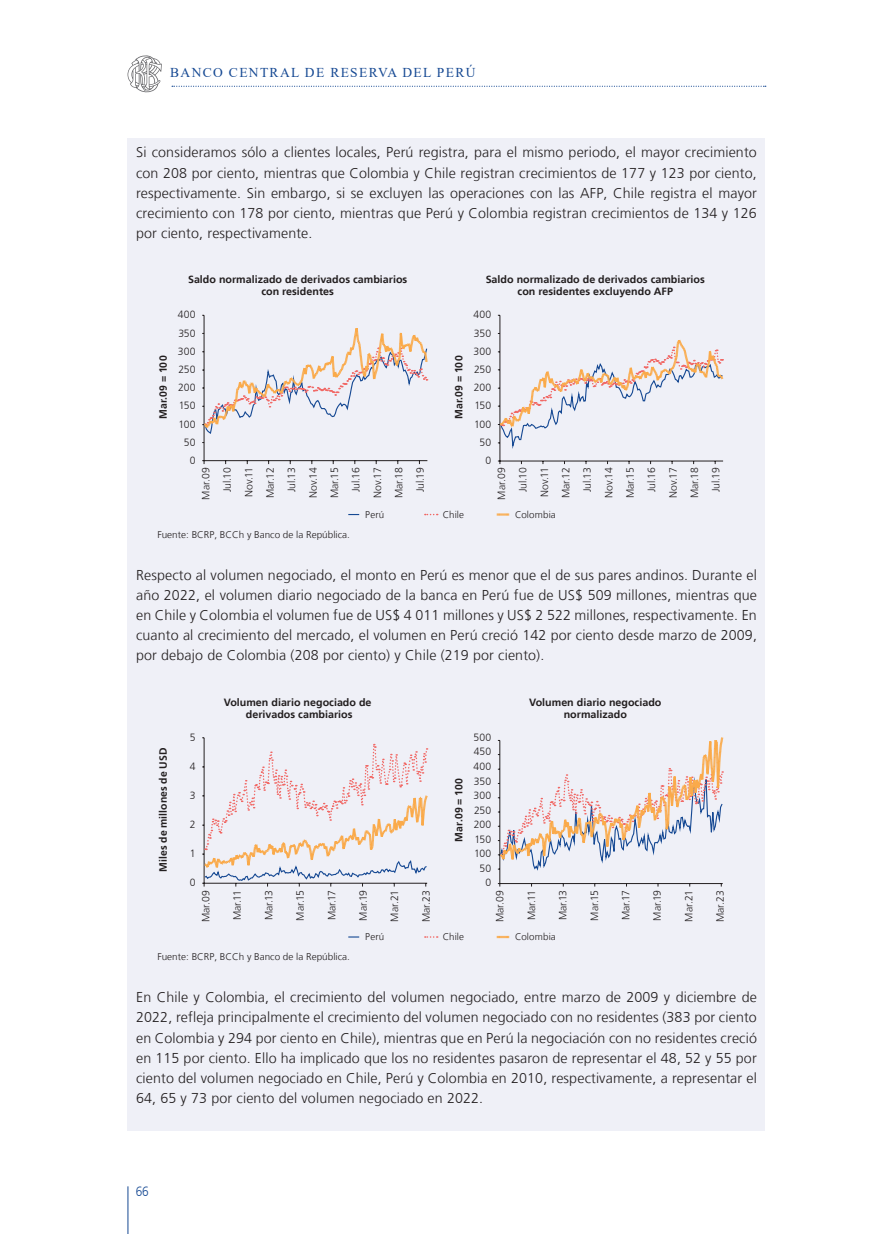
<style>
.page{position:relative;width:893px;height:1234px;background:#fff}
.page>*{position:absolute;margin:0;border:0;box-sizing:border-box;transform-origin:0 0}
.t1{font:300 14.25px/20.1px "Frutiger LT";letter-spacing:.01em;color:#231f20;text-align:justify}
.t2{font:13.5px "Times New Roman";letter-spacing:.1em;color:#164993}
.t3{font:300 13.5px "Frutiger LT";color:#164993;scale:.88 1}
.t4{font:300 10.5px "Frutiger LT";color:#231f20}
.t5{font:700 10.5px "Frutiger LT";color:#231f20}
.t6{font:300 9.75px "Frutiger LT";color:#231f20}
</style>
<div class="page">
<svg style="left:172px;top:86px;width:594px;height:1px"></svg>
<hr style="left:128px;top:1185px;width:1px;height:48px;background:#164993">
<svg style="left:128px;top:55px;width:34px;height:38px"></svg>
<div style="left:128px;top:138px;width:637px;height:992px;background:#eff0f7"></div>
<svg style="left:425px;top:513px;width:13px;height:2px"></svg>
<svg style="left:497px;top:513px;width:12px;height:2px"></svg>
<hr style="left:204px;top:315px;width:1px;height:145px;background:#231f20">
<hr style="left:204px;top:460px;width:223px;height:1px;background:#231f20">
<svg style="left:202px;top:328px;width:227px;height:107px"></svg>
<hr style="left:500px;top:315px;width:1px;height:146px;background:#231f20">
<hr style="left:500px;top:460px;width:223px;height:1px;background:#231f20">
<svg style="left:498px;top:333px;width:226px;height:119px"></svg>
<svg style="left:497px;top:935px;width:12px;height:2px"></svg>
<svg style="left:202px;top:737px;width:226px;height:149px"></svg>
<hr style="left:500px;top:740px;width:1px;height:143px;background:#231f20">
<hr style="left:500px;top:883px;width:223px;height:1px;background:#231f20">
<svg style="left:498px;top:737px;width:226px;height:135px"></svg>
<p class="t2" style="left:170px;top:63px;width:307px">BANCO CENTRAL DE RESERVA DEL PERÚ</p>
<p class="t1" style="left:136px;top:143px;width:622px">Si consideramos sólo a clientes locales, Perú registra, para el mismo periodo, el mayor crecimiento con 208 por ciento, mientras que Colombia y Chile registran crecimientos de 177 y 123 por ciento, respectivamente. Sin embargo, si se excluyen las operaciones con las AFP, Chile registra el mayor crecimiento con 178 por ciento, mientras que Perú y Colombia registran crecimientos de 134 y 126 por ciento, respectivamente.</p>
<p class="t5" style="left:188px;top:273px;width:221px">Saldo normalizado de derivados cambiarios</p>
<p class="t5" style="left:261px;top:285px;width:74px">con residentes</p>
<p class="t4" style="left:178px;top:309px;width:19px">400</p>
<p class="t4" style="left:178px;top:327px;width:19px">350</p>
<p class="t4" style="left:178px;top:345px;width:19px">300</p>
<p class="t4" style="left:178px;top:363px;width:19px">250</p>
<p class="t4" style="left:178px;top:381px;width:19px">200</p>
<p class="t4" style="left:179px;top:399px;width:18px">150</p>
<p class="t4" style="left:178px;top:418px;width:19px">100</p>
<p class="t4" style="left:184px;top:436px;width:13px">50</p>
<p class="t4" style="left:190px;top:454px;width:7px">0</p>
<p class="t5" style="left:157px;top:419px;width:65px;rotate:-90deg">Mar.09 = 100</p>
<p class="t5" style="left:453px;top:419px;width:65px;rotate:-90deg">Mar.09 = 100</p>
<p class="t5" style="left:486px;top:273px;width:221px">Saldo normalizado de derivados cambiarios</p>
<p class="t5" style="left:518px;top:285px;width:157px">con residentes excluyendo AFP</p>
<p class="t4" style="left:473px;top:309px;width:19px">400</p>
<p class="t4" style="left:474px;top:327px;width:19px">350</p>
<p class="t4" style="left:473px;top:345px;width:19px">300</p>
<p class="t4" style="left:474px;top:363px;width:19px">250</p>
<p class="t4" style="left:474px;top:381px;width:19px">200</p>
<p class="t4" style="left:474px;top:399px;width:18px">150</p>
<p class="t4" style="left:474px;top:418px;width:19px">100</p>
<p class="t4" style="left:480px;top:436px;width:13px">50</p>
<p class="t4" style="left:485px;top:454px;width:7px">0</p>
<p class="t4" style="left:200px;top:499px;width:33px;rotate:-90deg">Mar.09</p>
<p class="t4" style="left:221px;top:492px;width:26px;rotate:-90deg">Jul.10</p>
<p class="t4" style="left:243px;top:497px;width:31px;rotate:-90deg">Nov.11</p>
<p class="t4" style="left:264px;top:498px;width:32px;rotate:-90deg">Mar.12</p>
<p class="t4" style="left:286px;top:492px;width:26px;rotate:-90deg">Jul.13</p>
<p class="t4" style="left:307px;top:497px;width:32px;rotate:-90deg">Nov.14</p>
<p class="t4" style="left:329px;top:498px;width:32px;rotate:-90deg">Mar.15</p>
<p class="t4" style="left:350px;top:492px;width:26px;rotate:-90deg">Jul.16</p>
<p class="t4" style="left:371px;top:497px;width:32px;rotate:-90deg">Nov.17</p>
<p class="t4" style="left:393px;top:498px;width:32px;rotate:-90deg">Mar.18</p>
<p class="t4" style="left:414px;top:492px;width:26px;rotate:-90deg">Jul.19</p>
<p class="t4" style="left:495px;top:499px;width:33px;rotate:-90deg">Mar.09</p>
<p class="t4" style="left:517px;top:492px;width:26px;rotate:-90deg">Jul.10</p>
<p class="t4" style="left:538px;top:497px;width:31px;rotate:-90deg">Nov.11</p>
<p class="t4" style="left:560px;top:498px;width:32px;rotate:-90deg">Mar.12</p>
<p class="t4" style="left:581px;top:492px;width:26px;rotate:-90deg">Jul.13</p>
<p class="t4" style="left:603px;top:497px;width:32px;rotate:-90deg">Nov.14</p>
<p class="t4" style="left:624px;top:498px;width:32px;rotate:-90deg">Mar.15</p>
<p class="t4" style="left:646px;top:492px;width:26px;rotate:-90deg">Jul.16</p>
<p class="t4" style="left:667px;top:497px;width:32px;rotate:-90deg">Nov.17</p>
<p class="t4" style="left:689px;top:498px;width:32px;rotate:-90deg">Mar.18</p>
<p class="t4" style="left:710px;top:492px;width:26px;rotate:-90deg">Jul.19</p>
<p class="t6" style="left:157px;top:528px;width:194px">Fuente: BCRP, BCCh y Banco de la República.</p>
<p class="t6" style="left:365px;top:508px;width:20px">Perú</p>
<p class="t6" style="left:443px;top:508px;width:23px">Chile</p>
<p class="t6" style="left:515px;top:508px;width:42px">Colombia</p>
<p class="t1" style="left:136px;top:565px;width:622px">Respecto al volumen negociado, el monto en Perú es menor que el de sus pares andinos. Durante el año 2022, el volumen diario negociado de la banca en Perú fue de US$ 509 millones, mientras que en Chile y Colombia el volumen fue de US$ 4 011 millones y US$ 2 522 millones, respectivamente. En cuanto al crecimiento del mercado, el volumen en Perú creció 142 por ciento desde marzo de 2009, por debajo de Colombia (208 por ciento) y Chile (219 por ciento).</p>
<p class="t5" style="left:157px;top:871px;width:125px;rotate:-90deg">Miles de millones de USD</p>
<p class="t4" style="left:190px;top:731px;width:7px">5</p>
<p class="t4" style="left:190px;top:760px;width:7px">4</p>
<p class="t4" style="left:190px;top:789px;width:7px">3</p>
<p class="t4" style="left:190px;top:818px;width:7px">2</p>
<p class="t4" style="left:190px;top:847px;width:7px">1</p>
<p class="t4" style="left:190px;top:876px;width:7px">0</p>
<p class="t5" style="left:224px;top:696px;width:149px">Volumen diario negociado de</p>
<p class="t5" style="left:246px;top:708px;width:108px">derivados cambiarios</p>
<p class="t5" style="left:453px;top:841px;width:65px;rotate:-90deg">Mar.09 = 100</p>
<p class="t4" style="left:474px;top:731px;width:19px">500</p>
<p class="t4" style="left:474px;top:745px;width:19px">450</p>
<p class="t4" style="left:473px;top:760px;width:19px">400</p>
<p class="t4" style="left:474px;top:774px;width:19px">350</p>
<p class="t4" style="left:473px;top:789px;width:19px">300</p>
<p class="t4" style="left:474px;top:803px;width:19px">250</p>
<p class="t4" style="left:474px;top:818px;width:19px">200</p>
<p class="t4" style="left:474px;top:833px;width:18px">150</p>
<p class="t4" style="left:474px;top:847px;width:19px">100</p>
<p class="t4" style="left:480px;top:862px;width:13px">50</p>
<p class="t4" style="left:485px;top:876px;width:7px">0</p>
<p class="t5" style="left:529px;top:696px;width:134px">Volumen diario negociado</p>
<p class="t5" style="left:564px;top:708px;width:65px">normalizado</p>
<p class="t4" style="left:200px;top:921px;width:33px;rotate:-90deg">Mar.09</p>
<p class="t4" style="left:231px;top:919px;width:32px;rotate:-90deg">Mar.11</p>
<p class="t4" style="left:263px;top:920px;width:32px;rotate:-90deg">Mar.13</p>
<p class="t4" style="left:294px;top:920px;width:32px;rotate:-90deg">Mar.15</p>
<p class="t4" style="left:326px;top:920px;width:32px;rotate:-90deg">Mar.17</p>
<p class="t4" style="left:357px;top:920px;width:32px;rotate:-90deg">Mar.19</p>
<p class="t4" style="left:389px;top:921px;width:33px;rotate:-90deg">Mar.21</p>
<p class="t4" style="left:420px;top:921px;width:33px;rotate:-90deg">Mar.23</p>
<p class="t4" style="left:494px;top:921px;width:33px;rotate:-90deg">Mar.09</p>
<p class="t4" style="left:525px;top:919px;width:32px;rotate:-90deg">Mar.11</p>
<p class="t4" style="left:557px;top:920px;width:32px;rotate:-90deg">Mar.13</p>
<p class="t4" style="left:588px;top:920px;width:32px;rotate:-90deg">Mar.15</p>
<p class="t4" style="left:620px;top:920px;width:32px;rotate:-90deg">Mar.17</p>
<p class="t4" style="left:651px;top:920px;width:32px;rotate:-90deg">Mar.19</p>
<p class="t4" style="left:683px;top:921px;width:33px;rotate:-90deg">Mar.21</p>
<p class="t4" style="left:714px;top:921px;width:33px;rotate:-90deg">Mar.23</p>
<p class="t6" style="left:365px;top:930px;width:20px">Perú</p>
<p class="t6" style="left:443px;top:930px;width:23px">Chile</p>
<p class="t6" style="left:515px;top:930px;width:42px">Colombia</p>
<p class="t6" style="left:157px;top:950px;width:194px">Fuente: BCRP, BCCh y Banco de la República.</p>
<p class="t1" style="left:136px;top:987px;width:622px">En Chile y Colombia, el crecimiento del volumen negociado, entre marzo de 2009 y diciembre de 2022, refleja principalmente el crecimiento del volumen negociado con no residentes (383 por ciento en Colombia y 294 por ciento en Chile), mientras que en Perú la negociación con no residentes creció en 115 por ciento. Ello ha implicado que los no residentes pasaron de representar el 48, 52 y 55 por ciento del volumen negociado en Chile, Perú y Colombia en 2010, respectivamente, a representar el 64, 65 y 73 por ciento del volumen negociado en 2022.</p>
<p class="t3" style="left:136px;top:1183px;width:16px">66</p>
</div>
